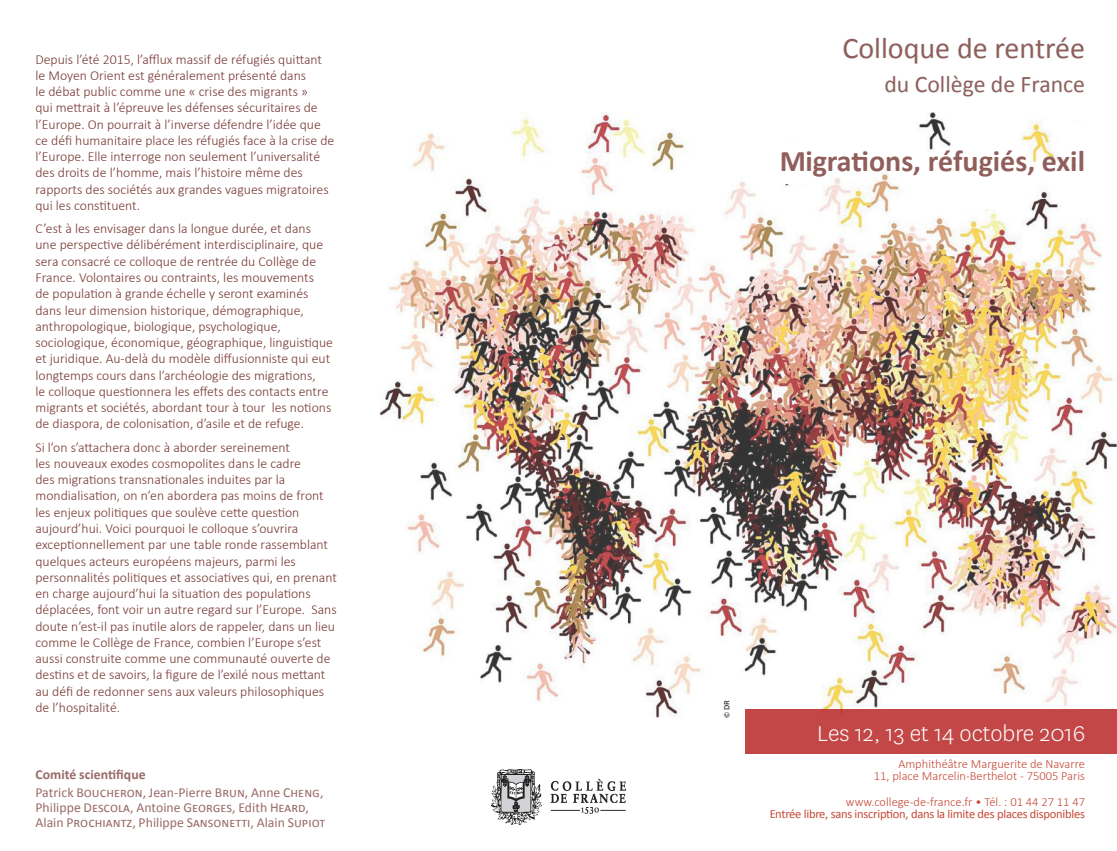
<style>
.page{position:relative;width:1117px;height:851px;background:#fff}
.page>*{position:absolute;margin:0;border:0;box-sizing:border-box;transform-origin:0 0}
.t1{font:700 30px "Calibri";color:#773834}
.t2{font:30px "Calibri";color:#773834}
.t3{font:300 25px "National";color:#fff}
.t4{font:23.75px "Calibri";color:#773834}
.t5{font:300 13.75px/16.2px "Calibri";color:#773834}
.t6{font:13.75px/15px "Calibri";letter-spacing:.005em;color:#773834}
.t7{font:700 13.75px "Calibri";letter-spacing:.005em;color:#773834}
.t8{font:300 12.5px/11.9px "Calibri";color:#b61a03;text-align:right}
.t9{font:12.5px "Calibri";letter-spacing:-.02em;color:#b61a03}
.t10{font:8.75px "National";color:#000}
</style>
<div class="page">
<img style="left:380px;top:112px;width:736px;height:605px">
<div style="left:744px;top:708px;width:372px;height:45px;background:#c34747"></div>
<div style="left:752px;top:144px;width:63px;height:39px;background:#fff"></div>
<img style="left:491px;top:769px;width:134px;height:55px">
<div style="left:957px;top:169px;width:46px;height:39px;background:#fff"></div>
<div style="left:1058px;top:124px;width:46px;height:39px;background:#fff"></div>
<p class="t5" style="left:35px;top:50px;width:300px">Depuis l’été 2015, l’afflux massif de réfugiés quittant le Moyen Orient est généralement présenté dans<br>le débat public comme une « crise des migrants »<br>qui mettrait à l’épreuve les défenses sécuritaires de l’Europe. On pourrait à l’inverse défendre l’idée que ce défi humanitaire place les réfugiés face à la crise de l’Europe. Elle interroge non seulement l’universalité des droits de l’homme, mais l’histoire même des rapports des sociétés aux grandes vagues migratoires qui les constituent.</p>
<p class="t5" style="left:35px;top:220px;width:299px">C’est à les envisager dans la longue durée, et dans une perspective délibérément interdisciplinaire, que sera consacré ce colloque de rentrée du Collège de France. Volontaires ou contraints, les mouvements<br>de population à grande échelle y seront examinés dans leur dimension historique, démographique, anthropologique, biologique, psychologique, sociologique, économique, géographique, linguistique et juridique. Au-delà du modèle diffusionniste qui eut longtemps cours dans l’archéologie des migrations,<br>le colloque questionnera les effets des contacts entre migrants et sociétés, abordant tour à tour les notions de diaspora, de colonisation, d’asile et de refuge.</p>
<p class="t5" style="left:35px;top:438px;width:303px">Si l’on s’attachera donc à aborder sereinement<br>les nouveaux exodes cosmopolites dans le cadre<br>des migrations transnationales induites par la mondialisation, on n’en abordera pas moins de front les enjeux politiques que soulève cette question aujourd’hui. Voici pourquoi le colloque s’ouvrira exceptionnellement par une table ronde rassemblant quelques acteurs européens majeurs, parmi les personnalités politiques et associatives qui, en prenant en charge aujourd’hui la situation des populations déplacées, font voir un autre regard sur l’Europe. Sans doute n’est-il pas inutile alors de rappeler, dans un lieu comme le Collège de France, combien l’Europe s’est aussi construite comme une communauté ouverte de destins et de savoirs, la figure de l’exilé nous mettant au défi de redonner sens aux valeurs philosophiques de l’hospitalité.</p>
<p class="t7" style="left:35px;top:765px;width:112px">Comité scientifique</p>
<p class="t6" style="left:35px;top:785px;width:291px">Patrick Boucheron, Jean-Pierre Brun, Anne Cheng,<br>Philippe Descola, Antoine Georges, Edith Heard,<br>Alain Prochiantz, Philippe Sansonetti, Alain Supiot</p>
<h1 class="t2" style="left:842px;top:29px;width:244px">Colloque de rentrée</h1>
<h3 class="t4" style="left:884px;top:69px;width:202px">du Collège de France</h3>
<h1 class="t1" style="left:778px;top:142px;width:307px">Migrations, réfugiés, exil</h1>
<p class="t10" style="left:721px;top:718px;width:19px;rotate:-90deg">© DR</p>
<h2 class="t3" style="left:817px;top:717px;width:269px">Les 12, 13 et 14 octobre 2016</h2>
<p class="t8" style="left:873px;top:757px;width:213px">Amphithéâtre Marguerite de Navarre<br>11, place Marcelin-Berthelot - 75005 Paris</p>
<p class="t8" style="left:845px;top:795px;width:240px">www.college-de-france.fr • Tél. : 01 44 27 11 47</p>
<p class="t9" style="left:769px;top:805px;width:317px">Entrée libre, sans inscription, dans la limite des places disponibles</p>
</div>
